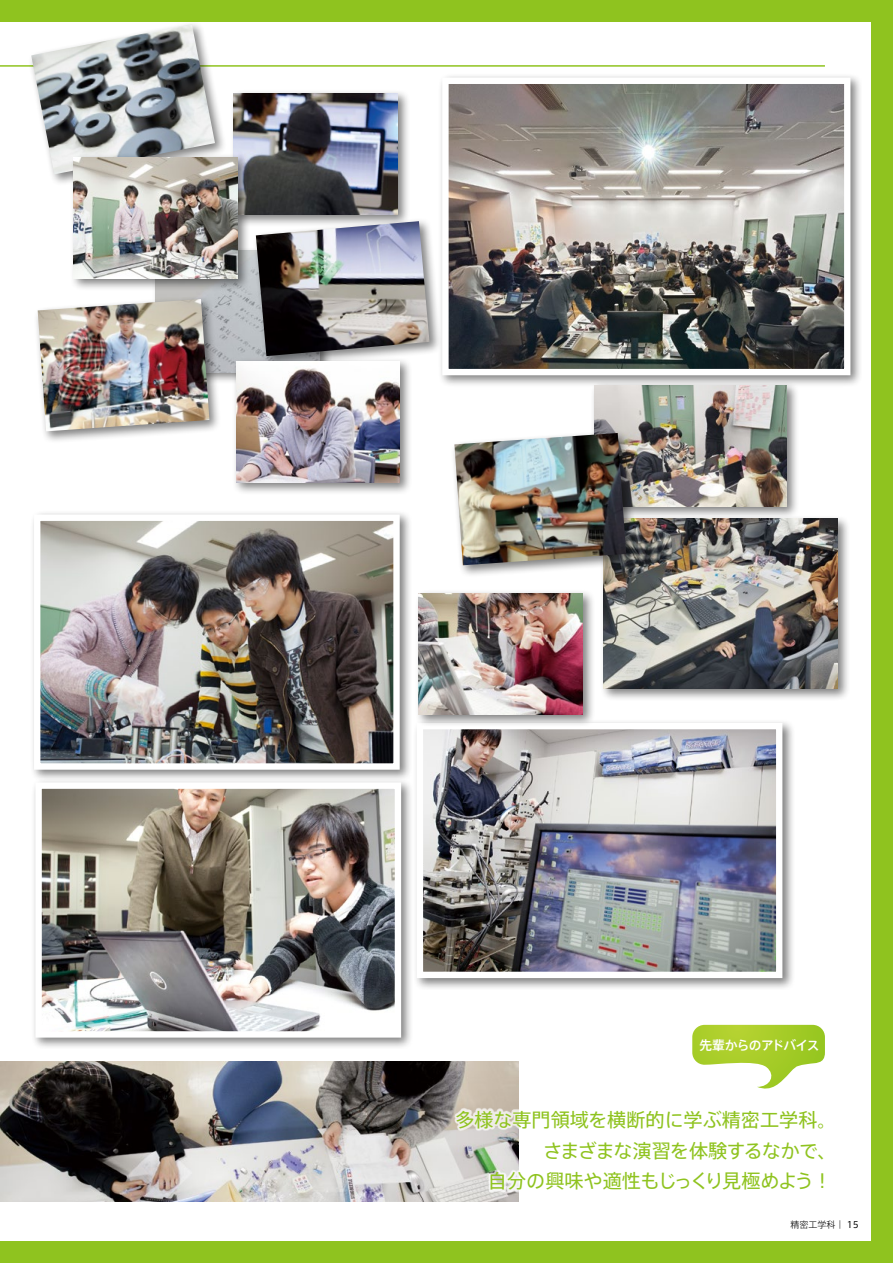
<style>
.page{position:relative;width:893px;height:1263px;background:#fff}
.page>*{position:absolute;margin:0;border:0;box-sizing:border-box;transform-origin:0 0}
.タイトルサブ18Q{font:19.2px "Axis Std";letter-spacing:-.01em;color:#8fc31f}
.タイトルサブ18Q-2{font:19.2px "Axis Std";letter-spacing:-.035em;color:#8fc31f}
.t1{font:500 12.75px "Axis Std";letter-spacing:-.06em;color:#fff}
.t2{font:300 9px "Axis Std";color:#000}
.s1{font-weight:400}
</style>
<div class="page">
<div style="left:0;top:0;width:893px;height:21px;background:#8fc31f"></div>
<div style="left:0;top:1242px;width:893px;height:21px;background:#8fc31f"></div>
<div style="left:229px;top:89px;width:181px;height:138px;background:#000;opacity:.5"></div>
<img style="left:234px;top:94px;width:164px;height:121px">
<img style="left:156px;top:251px;width:96px;height:121px">
<div style="left:872px;top:0;width:21px;height:1263px;background:#8fc31f"></div>
<hr style="left:0;top:65px;width:825px;height:2px;background:#8fc31f">
<div style="left:30px;top:510px;width:382px;height:272px;background:#000;opacity:.5"></div>
<img style="left:41px;top:521px;width:352px;height:242px">
<div style="left:34px;top:514px;width:366px;height:256px;border:6px solid #fff"></div>
<div style="left:31px;top:778px;width:382px;height:272px;background:#000;opacity:.5"></div>
<img style="left:42px;top:789px;width:352px;height:241px">
<div style="left:35px;top:782px;width:366px;height:255px;border:6px solid #fff"></div>
<img style="left:0;top:1061px;width:519px;height:140px">
<div style="left:454px;top:1107px;width:372px;height:85px;background:#fff;opacity:.75"></div>
<svg style="left:692px;top:1025px;width:133px;height:64px"></svg>
<div style="left:27px;top:20px;width:200px;height:166px;background:#000;opacity:.5"></div>
<img style="left:31px;top:24px;width:184px;height:150px">
<div style="left:69px;top:153px;width:181px;height:138px;background:#000;opacity:.5"></div>
<img style="left:74px;top:157px;width:163px;height:122px">
<div style="left:34px;top:295px;width:188px;height:149px;background:#000;opacity:.5"></div>
<img style="left:38px;top:299px;width:171px;height:132px">
<div style="left:252px;top:217px;width:190px;height:151px;background:#000;opacity:.5"></div>
<img style="left:256px;top:221px;width:173px;height:135px">
<div style="left:232px;top:357px;width:180px;height:138px;background:#000;opacity:.5"></div>
<img style="left:236px;top:361px;width:164px;height:122px">
<div style="left:412px;top:718px;width:383px;height:273px;background:#000;opacity:.5"></div>
<img style="left:424px;top:730px;width:351px;height:241px">
<div style="left:417px;top:723px;width:365px;height:255px;border:6px solid #fff"></div>
<div style="left:438px;top:73px;width:425px;height:315px;background:#000;opacity:.5"></div>
<img style="left:439px;top:74px;width:415px;height:304px">
<div style="left:414px;top:589px;width:181px;height:138px;background:#000;opacity:.5"></div>
<img style="left:419px;top:593px;width:164px;height:121px">
<div style="left:599px;top:514px;width:252px;height:188px;background:#000;opacity:.5"></div>
<img style="left:604px;top:519px;width:234px;height:170px">
<div style="left:590px;top:381px;width:210px;height:138px;background:#000;opacity:.5"></div>
<img style="left:594px;top:386px;width:193px;height:121px">
<div style="left:451px;top:429px;width:188px;height:149px;background:#000;opacity:.5"></div>
<img style="left:454px;top:433px;width:172px;height:132px">
<p class="t1" style="left:699px;top:1035px;width:122px">先輩からのアドバイス</p>
<p class="タイトルサブ18Q" style="left:455px;top:1105px;width:383px">多様な専門領域を横断的に学ぶ精密工学科。</p>
<p class="タイトルサブ18Q-2" style="left:543px;top:1136px;width:295px">さまざまな演習を体験するなかで、</p>
<p class="タイトルサブ18Q" style="left:488px;top:1167px;width:345px">自分の興味や適性もじっくり見極めよう ！</p>
<p class="t2" style="left:790px;top:1218px;width:70px">精密工学科｜ <span class="s1">15</span></p>
</div>
